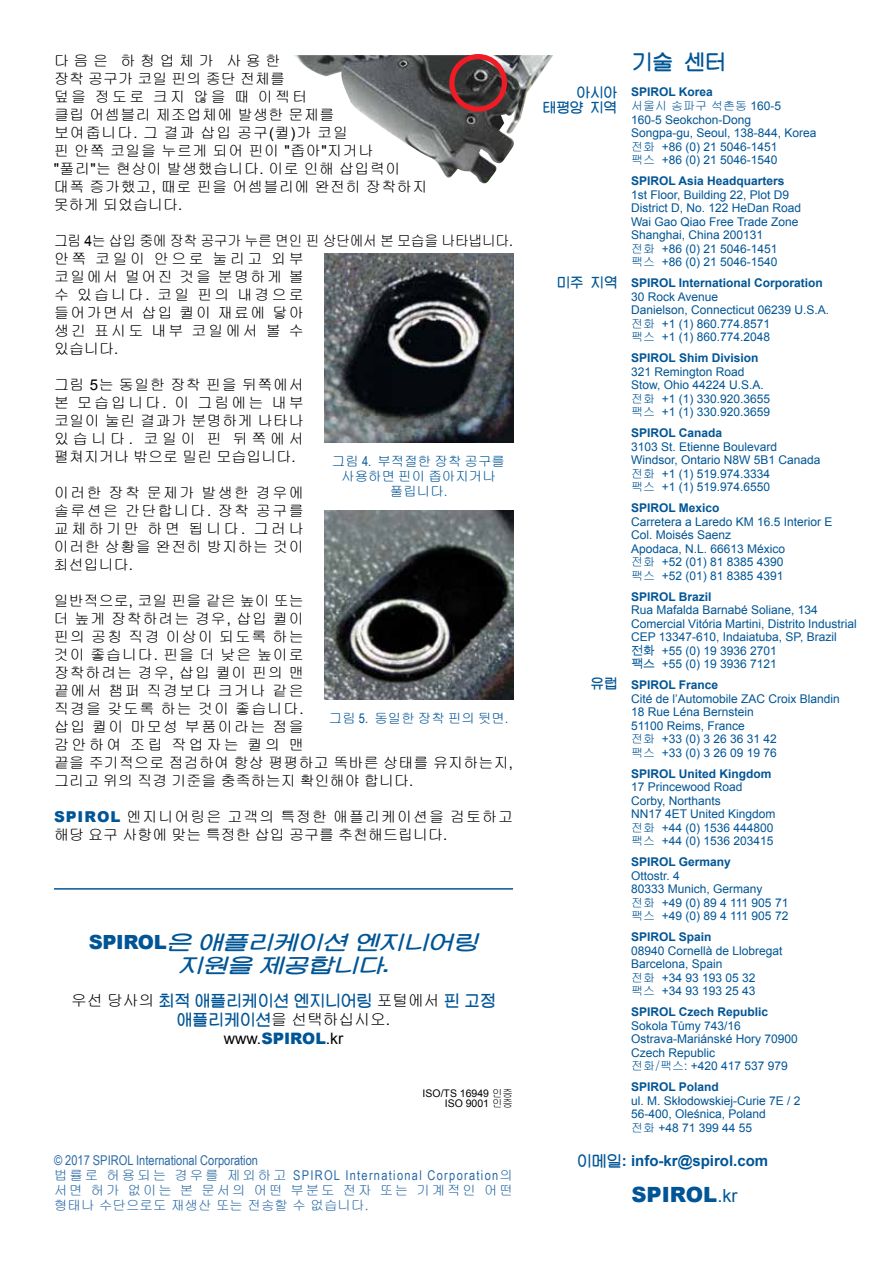
<style>
.page{position:relative;width:893px;height:1263px;background:#fff}
.page>*{position:absolute;margin:0;border:0;box-sizing:border-box;transform-origin:0 0}
.t1{font:900 21px "Arial";color:#005596}
.t2{font:21px "Tae Gulim";color:#005596}
.t3{font:italic 19.5px/23.4px "Tae Gulim";color:#005596;text-align:center;scale:1.3 1}
.t4{font:15.75px "Tae Gulim";color:#005596}
.t5{font:15.75px "Gulim";color:#000}
.t6{font:15.75px "Arial";color:#000}
.t7{font:15px/18px "Gulim";letter-spacing:.055em;color:#000;text-align:justify}
.t8{font:15px/18px "Gulim";letter-spacing:.035em;color:#000}
.t9{font:15px/18px "Gulim";letter-spacing:.095em;color:#000;scale:.93 1}
.t10{font:700 15px "Arial";color:#005596}
.t11{font:13.5px/15px "Arial Narrow";color:#2a6aa6}
.t12{font:13.5px/15px "Gulim";letter-spacing:.135em;color:#2a6aa6}
.t13{font:13.5px/15px "Gulim";color:#005596;text-align:center}
.t14{font:13.5px/15px "Tae Gulim";color:#005596;text-align:right}
.t15{font:12px/13.5px "Arial";color:#005596}
.t16{font:700 12px "Arial";color:#005596}
.t17{font:12px "Gulim";color:#005596}
.t18{font:10.5px/10.1px "Arial";color:#000;text-align:right}
.s1{font-family:"Arial"}
.s2{font-family:"Arial";font-weight:900;color:#005596}
.s3{font-family:"Arial Narrow"}
.s4{font-family:"Arial";font-weight:900;font-style:normal}
.s5{font-family:"Arial";font-weight:700}
.s6{font-family:"Gulim";color:#000}
.s7{font-family:"Tae Gulim";color:#005596}
.s8{font-weight:900;color:#005596}
.s9{font-family:"Gulim"}
.s10{font-family:"Arial Unicode MS"}
.s11{font-family:"Tae Gulim";font-weight:400}
.s12{font-weight:400;font-size:18px}
</style>
<div class="page">
<img style="left:324px;top:510px;width:189px;height:189px">
<hr style="left:54px;top:888px;width:459px;height:2px;background:#005596">
<img style="left:324px;top:254px;width:189px;height:189px">
<img style="left:294px;top:55px;width:259px;height:129px">
<div style="left:449px;top:54px;width:58px;height:58px;border:5px solid #ed1c26;border-radius:50%"></div>
<p class="t8" style="left:54px;top:52px;width:375px">다음은 하청업체가 사용한<br>장착 공구가 코일 핀의 종단 전체를<br>덮을 정도로 크지 않을 때 이젝터<br>클립 어셈블리 제조업체에 발생한 문제를<br>보여줍니다<span class="s1">.</span> 그 결과 삽입 공구<span class="s1">(</span>퀼<span class="s1">)</span>가 코일<br>핀 안쪽 코일을 누르게 되어 핀이 <span class="s1">"</span>좁아<span class="s1">"</span>지거나 <span class="s1">"</span>풀리<span class="s1">"</span>는 현상이 발생했습니다<span class="s1">.</span> 이로 인해 삽입력이 대폭 증가했고<span class="s1">,</span> 때로 핀을 어셈블리에 완전히 장착하지 못하게 되었습니다<span class="s1">.</span></p>
<p class="t9" style="left:54px;top:232px;width:495px">그림 <span class="s1">4</span>는 삽입 중에 장착 공구가 누른 면인 핀 상단에서 본 모습을 나타냅니다<span class="s1">. </span>안쪽 코일이 안으로 눌리고 외부<br>코일에서 멀어진 것을 분명하게 볼<br>수 있습니다<span class="s1">.</span> 코일 핀의 내경으로<br>들어가면서 삽입 퀼이 재료에 닿아<br>생긴 표시도 내부 코일에서 볼 수<br>있습니다<span class="s1">.</span></p>
<p class="t7" style="left:54px;top:376px;width:251px">그림 <span class="s1">5</span>는 동일한 장착 핀을 뒤쪽에서 본 모습입니다<span class="s1">.</span> 이 그림에는 내부 코일이 눌린 결과가 분명하게 나타나 있습니다<span class="s1">.</span> 코일이 핀 뒤쪽에서 펼쳐지거나 밖으로 밀린 모습입니다<span class="s1">.</span></p>
<p class="t7" style="left:54px;top:484px;width:251px">이러한 장착 문제가 발생한 경우에 솔루션은 간단합니다<span class="s1">.</span> 장착 공구를 교체하기만 하면 됩니다<span class="s1">.</span> 그러나 이러한 상황을 완전히 방지하는 것이 최선입니다<span class="s1">.</span></p>
<p class="t7" style="left:54px;top:592px;width:461px;text-align:left">일반적으로<span class="s1">,</span> 코일 핀을 같은 높이 또는<br>더 높게 장착하려는 경우<span class="s1">,</span> 삽입 퀼이<br>핀의 공칭 직경 이상이 되도록 하는<br>것이 좋습니다<span class="s1">.</span> 핀을 더 낮은 높이로<br>장착하려는 경우<span class="s1">,</span> 삽입 퀼이 핀의 맨<br>끝에서 챔퍼 직경보다 크거나 같은<br>직경을 갖도록 하는 것이 좋습니다<span class="s1">.<br></span>삽입 퀼이 마모성 부품이라는 점을<br>감안하여 조립 작업자는 퀼의 맨<br>끝을 주기적으로 점검하여 항상 평평하고 똑바른 상태를 유지하는지<span class="s1">, </span>그리고 위의 직경 기준을 충족하는지 확인해야 합니다<span class="s1">.</span></p>
<p class="t7" style="left:54px;top:808px;width:461px"><span class="s2">SPIROL</span> 엔지니어링은 고객의 특정한 애플리케이션을 검토하고 해당 요구 사항에 맞는 특정한 삽입 공구를 추천해드립니다<span class="s1">.</span></p>
<p class="t13" style="left:332px;top:454px;width:175px">그림 <span class="s3">4.</span> 부적절한 장착 공구를 사용하면 핀이 좁아지거나 풀립니다<span class="s3">.</span></p>
<p class="t13" style="left:329px;top:710px;width:181px">그림 <span class="s3">5.</span> 동일한 장착 핀의 뒷면<span class="s3">.</span></p>
<h2 class="t3" style="left:89px;top:930px;width:305px"><span class="s4">S P I RO L</span> 은 애플리케이션 엔지니어링 지원을 제공합니다<span class="s5">.</span></h2>
<h3 class="t4" style="left:71px;top:992px;width:426px"><span class="s6">우선 당사의</span> 최적 애플리케이션 엔지니어링 <span class="s6">포털에서</span> 핀 고정</h3>
<h3 class="t5" style="left:177px;top:1011px;width:215px"><span class="s7">애플리케이션</span>을 선택하십시오<span class="s1">.</span></h3>
<h3 class="t6" style="left:224px;top:1028px;width:121px">www.<span class="s8">SPIROL</span>.kr</h3>
<p class="t18" style="left:423px;top:1089px;width:92px">ISO/TS 16949 <span class="s9">인증<br></span>ISO 9001 <span class="s9">인증</span></p>
<p class="t11" style="left:54px;top:1152px;width:461px">© 2017 SPIROL International Corporation<br><span class="s9">법률로 허용되는 경우를 제외하고</span> SPIROL International Corporation<span class="s9">의</span></p>
<p class="t12" style="left:54px;top:1182px;width:460px">서면 허가 없이는 본 문서의 어떤 부분도 전자 또는 기계적인 어떤 형태나 수단으로도 재생산 또는 전송할 수 없습니다.</p>
<p class="t14" style="left:543px;top:84px;width:76px">아시아 태평양 지역</p>
<p class="t14" style="left:557px;top:275px;width:62px">미주 지역</p>
<p class="t14" style="left:590px;top:676px;width:28px">유럽</p>
<h1 class="t2" style="left:631px;top:51px;width:96px">기술 센터</h1>
<p class="t16" style="left:631px;top:84px;width:83px">SPIROL Korea</p>
<p class="t17" style="left:631px;top:100px;width:152px">서울시 송파구 석촌동 <span class="s1">160-5</span></p>
<p class="t15" style="left:631px;top:113px;width:187px">160-5 Seokchon-Dong<br>Songpa-gu, Seoul, 138-844, Korea <span class="s9">전화</span> +86 (0) 21 5046-1451<br><span class="s9">팩스</span> +86 (0) 21 5046-1540</p>
<p class="t16" style="left:631px;top:173px;width:155px">SPIROL Asia Headquarters</p>
<p class="t15" style="left:631px;top:188px;width:172px">1st Floor, Building 22, Plot D9<br>District D, No. 122 HeDan Road<br>Wai Gao Qiao Free Trade Zone<br>Shanghai, China 200131<br><span class="s9">전화</span> +86 (0) 21 5046-1451 <span class="s9">팩스</span> +86 (0) 21 5046-1540</p>
<p class="t16" style="left:631px;top:275px;width:193px">SPIROL International Corporation</p>
<p class="t15" style="left:631px;top:290px;width:200px">30 Rock Avenue<br>Danielson, Connecticut 06239 U.S.A. <span class="s9">전화</span> +1 (1) 860.774.8571<br><span class="s9">팩스</span> +1 (1) 860.774.2048</p>
<p class="t16" style="left:631px;top:350px;width:129px">SPIROL Shim Division</p>
<p class="t15" style="left:631px;top:365px;width:141px">321 Remington Road<br>Stow, Ohio 44224 U.S.A. <span class="s9">전화</span> +1 (1) 330.920.3655 <span class="s9">팩스</span> +1 (1) 330.920.3659</p>
<p class="t16" style="left:631px;top:425px;width:93px">SPIROL Canada</p>
<p class="t15" style="left:631px;top:440px;width:191px">3103 St. Etienne Boulevard<br>Windsor, Ontario N8W 5B1 Canada <span class="s9">전화</span> +1 (1) 519.974.3334<br><span class="s9">팩스</span> +1 (1) 519.974.6550</p>
<p class="t16" style="left:631px;top:500px;width:90px">SPIROL Mexico</p>
<p class="t15" style="left:631px;top:515px;width:203px">Carretera a Laredo KM 16.5 Interior E<br>Col. Moisés Saenz<br>Apodaca, N.L. 66613 México<br><span class="s9">전화</span> +52 (01) 81 8385 4390<br><span class="s9">팩스</span> +52 (01) 81 8385 4391</p>
<p class="t16" style="left:631px;top:588px;width:82px">SPIROL Brazil</p>
<p class="t15" style="left:631px;top:603px;width:227px">Rua Mafalda Barnabé Soliane, 134<br>Comercial Vitória Martini, Distrito Industrial<br>CEP 13347-610, Indaiatuba, SP, Brazil <span class="s10">전화</span> +55 (0) 19 3936 2701<br><span class="s10">팩스</span> +55 (0) 19 3936 7121</p>
<p class="t16" style="left:631px;top:677px;width:89px">SPIROL France</p>
<p class="t15" style="left:631px;top:692px;width:210px">Cité de l’Automobile ZAC Croix Blandin<br>18 Rue Léna Bernstein<br>51100 Reims, France<br><span class="s9">전화</span> +33 (0) 3 26 36 31 42<br><span class="s9">팩스</span> +33 (0) 3 26 09 19 76</p>
<p class="t16" style="left:631px;top:765px;width:142px">SPIROL United Kingdom</p>
<p class="t15" style="left:631px;top:780px;width:146px">17 Princewood Road<br>Corby, Northants<br>NN17 4ET United Kingdom <span class="s9">전화</span> +44 (0) 1536 444800 <span class="s9">팩스</span> +44 (0) 1536 203415</p>
<p class="t16" style="left:631px;top:854px;width:101px">SPIROL Germany</p>
<p class="t15" style="left:631px;top:869px;width:159px">Ottostr. 4<br>80333 Munich, Germany <span class="s9">전화</span> +49 (0) 89 4 111 905 71 <span class="s9">팩스</span> +49 (0) 89 4 111 905 72</p>
<p class="t16" style="left:631px;top:929px;width:82px">SPIROL Spain</p>
<p class="t15" style="left:631px;top:944px;width:153px">08940 Cornellà de Llobregat<br>Barcelona, Spain<br><span class="s9">전화</span> +34 93 193 05 32 <span class="s9">팩스</span> +34 93 193 25 43</p>
<p class="t16" style="left:631px;top:1004px;width:139px">SPIROL Czech Republic</p>
<p class="t15" style="left:631px;top:1019px;width:168px">Sokola Tůmy 743/16<br>Ostrava-Mariánské Hory 70900<br>Czech Republic<br><span class="s9">전화/팩스</span>: +420 417 537 979</p>
<p class="t16" style="left:631px;top:1079px;width:89px">SPIROL Poland</p>
<p class="t15" style="left:631px;top:1094px;width:171px">ul. M. Skłodowskiej-Curie 7E / 2<br>56-400, Oleśnica, Poland<br><span class="s9">전화</span> +48 71 399 44 55</p>
<p class="t10" style="left:577px;top:1150px;width:193px"><span class="s11">이메일</span>: info-kr@spirol.com</p>
<h1 class="t1" style="left:631px;top:1179px;width:107px">SPIROL<span class="s12">.kr</span></h1>
</div>
